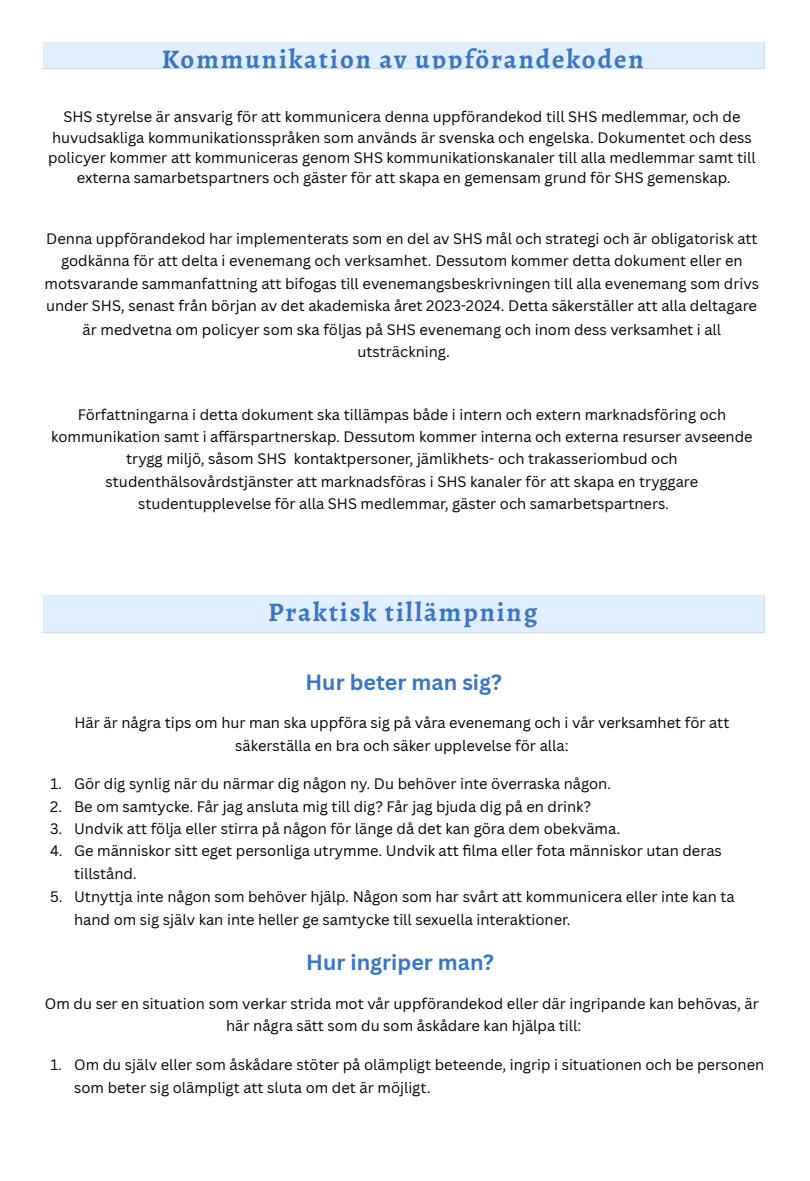
<style>
.page{position:relative;width:810px;height:1181px;background:#fff}
.page>*{position:absolute;margin:0;border:0;box-sizing:border-box;transform-origin:0 0}
.t1{font:700 26.85px "Alegreya";letter-spacing:.075em;color:#3b75c2}
.t2{font:700 21.45px "Canva Sans";color:#3b75c2}
.t3{font:14.7px/22.5px "Canva Sans";color:#000;text-align:center}
</style>
<div class="page">
<div style="left:42px;top:42px;width:723px;height:27px;background:#e0eeff"></div>
<svg style="left:42px;top:43px;width:1px;height:25px"></svg>
<svg style="left:764px;top:43px;width:1px;height:25px"></svg>
<hr style="left:42px;top:42px;width:723px;height:1px;background:#fff">
<hr style="left:42px;top:68px;width:723px;height:1px;background:#fff">
<div style="left:42px;top:594px;width:723px;height:39px;background:#e0eeff"></div>
<hr style="left:42px;top:595px;width:1px;height:37px;background:#fff">
<hr style="left:764px;top:595px;width:1px;height:37px;background:#fff">
<hr style="left:42px;top:594px;width:723px;height:1px;background:#fff">
<hr style="left:42px;top:632px;width:723px;height:1px;background:#fff">
<p class="t1" style="left:162px;top:41px;width:483px">Kommunikation av uppförandekoden</p>
<p class="t3" style="left:48px;top:107px;width:709px;line-height:20.1px">SHS styrelse är ansvarig för att kommunicera denna uppförandekod till SHS medlemmar, och de huvudsakliga kommunikationsspråken som används är svenska och engelska. Dokumentet och dess policyer kommer att kommuniceras genom SHS kommunikationskanaler till alla medlemmar samt till externa samarbetspartners och gäster för att skapa en gemensam grund för SHS gemenskap.</p>
<p class="t3" style="left:45px;top:227px;width:716px">Denna uppförandekod har implementerats som en del av SHS mål och strategi och är obligatorisk att godkänna för att delta i evenemang och verksamhet. Dessutom kommer detta dokument eller en motsvarande sammanfattning att bifogas till evenemangsbeskrivningen till alla evenemang som drivs under SHS, senast från början av det akademiska året 2023-2024. Detta säkerställer att alla deltagare är medvetna om policyer som ska följas på SHS evenemang och inom dess verksamhet i all utsträckning.</p>
<p class="t3" style="left:51px;top:403px;width:703px">Författningarna i detta dokument ska tillämpas både i intern och extern marknadsföring och kommunikation samt i affärspartnerskap. Dessutom kommer interna och externa resurser avseende trygg miljö, såsom SHS kontaktpersoner, jämlikhets- och trakasseriombud och studenthälsovårdstjänster att marknadsföras i SHS kanaler för att skapa en tryggare studentupplevelse för alla SHS medlemmar, gäster och samarbetspartners.</p>
<p class="t1" style="left:268px;top:594px;width:271px">Praktisk tillämpning</p>
<p class="t2" style="left:305px;top:667px;width:198px">Hur beter man sig?</p>
<p class="t3" style="left:75px;top:710px;width:656px;line-height:23.1px">Här är några tips om hur man ska uppföra sig på våra evenemang och i vår verksamhet för att säkerställa en bra och säker upplevelse för alla:</p>
<p class="t3" style="left:50px;top:772px;width:562px">1. Gör dig synlig när du närmar dig någon ny. Du behöver inte överraska någon.</p>
<p class="t3" style="left:50px;top:795px;width:542px">2. Be om samtycke. Får jag ansluta mig till dig? Får jag bjuda dig på en drink?</p>
<p class="t3" style="left:50px;top:817px;width:572px">3. Undvik att följa eller stirra på någon för länge då det kan göra dem obekväma.</p>
<p class="t3" style="left:74px;top:839px;width:649px;line-height:23.1px;text-align:left">Ge människor sitt eget personliga utrymme. Undvik att fi lma eller fota människor utan deras tillstånd.</p>
<p class="t3" style="left:50px;top:839px;width:14px">4.</p>
<p class="t3" style="left:50px;top:884px;width:14px">5.</p>
<p class="t3" style="left:74px;top:884px;width:662px;line-height:23.1px;text-align:left">Utnyttja inte någon som behöver hjälp. Någon som har svårt att kommunicera eller inte kan ta hand om sig själv kan inte heller ge samtycke till sexuella interaktioner.</p>
<p class="t2" style="left:306px;top:947px;width:189px">Hur ingriper man?</p>
<p class="t3" style="left:45px;top:992px;width:716px;line-height:22px">Om du ser en situation som verkar strida mot vår uppförandekod eller där ingripande kan behövas, är här några sätt som du som åskådare kan hjälpa till:</p>
<p class="t3" style="left:50px;top:1053px;width:13px">1.</p>
<p class="t3" style="left:74px;top:1053px;width:692px;line-height:22px;text-align:left">Om du själv eller som åskådare stöter på olämpligt beteende, ingrip i situationen och be personen som beter sig olämpligt att sluta om det är möjligt.</p>
</div>
